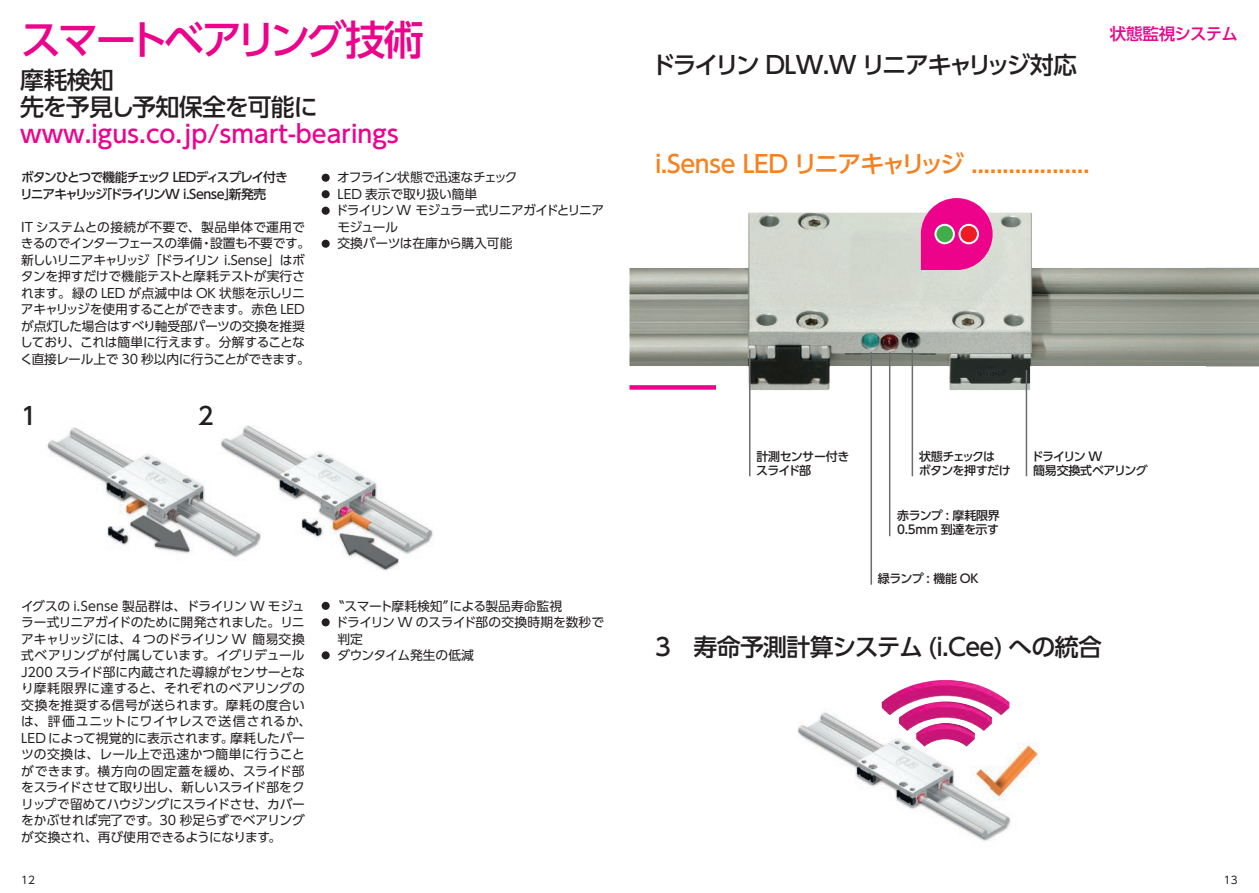
<style>
.page{position:relative;width:1259px;height:893px;background:#fff}
.page>*{position:absolute;margin:0;border:0;box-sizing:border-box;transform-origin:0 0}
.t1{font:500 40.5px "UD Shin Go Pro";letter-spacing:-.09em;color:#ed028c}
.t2{font:500 24px/27px "UD Shin Go Pro";letter-spacing:-.04em;color:#231f20}
.t3{font:500 24px "UD Shin Go Pro";letter-spacing:-.045em;color:#f58220}
.t4{font:500 24px "UD Shin Go Pro";color:#ed028c}
.t5{font:500 24px "UD Shin Go Pro";letter-spacing:-.115em;color:#231f20}
.t6{font:500 16.5px "UD Shin Go Pro";letter-spacing:-.04em;color:#ed028c}
.t7{font:12.75px/16.5px "UD Shin Go Pro";letter-spacing:-.015em;color:#231f20}
.t8{font:12.75px/16.5px "UD Shin Go Pro";letter-spacing:-.04em;color:#231f20}
.t9{font:500 12.75px/16.5px "UD Shin Go Pro";letter-spacing:-.08em;color:#231f20}
.t10{font:500 12px/14.4px "UD Shin Go Pro";letter-spacing:-.04em;color:#231f20}
.t11{font:500 12px/14.4px "UD Shin Go Pro";letter-spacing:-.065em;color:#231f20}
.t12{font:10.5px "UD Shin Go Pro";color:#231f20}
.s1{font-weight:500}
</style>
<div class="page">
<img style="left:1208px;top:268px;width:51px;height:98px">
<img style="left:629px;top:213px;width:579px;height:177px">
<div style="left:629px;top:385px;width:87px;height:5px;background:#ed028c"></div>
<svg style="left:921px;top:198px;width:71px;height:72px;background:#ed2d9d"></svg>
<div style="left:935px;top:225px;width:19px;height:18px;background:#40ae49;border-radius:50%"></div>
<div style="left:934px;top:224px;width:21px;height:20px;border:2px solid #fff;border-radius:50%"></div>
<div style="left:959px;top:225px;width:19px;height:18px;background:#ee1d23;border-radius:50%"></div>
<div style="left:958px;top:224px;width:21px;height:20px;border:2px solid #fff;border-radius:50%"></div>
<hr style="left:870px;top:352px;width:2px;height:233px;background:#6c6d70">
<hr style="left:889px;top:352px;width:1px;height:184px;background:#6c6d70">
<hr style="left:911px;top:350px;width:2px;height:126px;background:#6c6d70">
<hr style="left:749px;top:350px;width:1px;height:126px;background:#6c6d70">
<hr style="left:1025px;top:370px;width:2px;height:106px;background:#6c6d70">
<img style="left:797px;top:702px;width:243px;height:139px">
<img style="left:47px;top:427px;width:172px;height:127px">
<img style="left:219px;top:425px;width:214px;height:146px">
<img style="left:881px;top:680px;width:128px;height:67px">
<div style="left:322px;top:602px;width:8px;height:8px;background:#231f20;border-radius:50%"></div>
<div style="left:322px;top:618px;width:8px;height:8px;background:#231f20;border-radius:50%"></div>
<div style="left:322px;top:651px;width:8px;height:8px;background:#231f20;border-radius:50%"></div>
<div style="left:322px;top:174px;width:8px;height:8px;background:#231f20;border-radius:50%"></div>
<div style="left:322px;top:190px;width:8px;height:8px;background:#231f20;border-radius:50%"></div>
<div style="left:322px;top:207px;width:8px;height:8px;background:#231f20;border-radius:50%"></div>
<div style="left:322px;top:240px;width:8px;height:8px;background:#231f20;border-radius:50%"></div>
<h1 class="t1" style="left:21px;top:7px;width:405px">スマートベアリング技術</h1>
<h2 class="t2" style="left:20px;top:66px;width:299px">摩耗検知<br>先を予見し予知保全を可能に</h2>
<h2 class="t4" style="left:20px;top:115px;width:380px">www.igus.co.jp/smart-bearings</h2>
<p class="t9" style="left:20px;top:169px;width:269px">ボタンひとつで機能チェック LEDディスプレイ付きリニアキャリッジ「ドライリンW i.Sense」新発売</p>
<p class="t7" style="left:20px;top:218px;width:292px">IT システムとの接続が不要で、製品単体で運用できるのでインターフェースの準備・設置も不要です。新しいリニアキャリッジ「ドライリン i.Sense」はボタンを押すだけで機能テストと摩耗テストが実行されます。緑の LED が点滅中は OK 状態を示しリニアキャリッジを使用することができます。赤色 LEDが点灯した場合はすべり軸受部パーツの交換を推奨しており、これは簡単に行えます。分解することなく直接レール上で 30 秒以内に行うことができます。</p>
<h2 class="t2" style="left:21px;top:402px;width:17px">1</h2>
<h2 class="t2" style="left:198px;top:402px;width:17px">2</h2>
<p class="t8" style="left:335px;top:169px;width:270px">オフライン状態で迅速なチェック<br>LED 表示で取り扱い簡単<br>ドライリン W モジュラー式リニアガイドとリニアモジュール<br>交換パーツは在庫から購入可能</p>
<p class="t7" style="left:21px;top:597px;width:291px">イグスの i.Sense 製品群は、ドライリン W モジュラー式リニアガイドのために開発されました。リニアキャリッジには、4 つのドライリン W 簡易交換式ベアリングが付属しています。イグリデュール<br>J200 スライド部に内蔵された導線がセンサーとなり摩耗限界に達すると、それぞれのベアリングの交換を推奨する信号が送られます。摩耗の度合いは、評価ユニットにワイヤレスで送信されるか、<br>LED によって視覚的に表示されます。摩耗したパーツの交換は、レール上で迅速かつ簡単に行うことができます。横方向の固定蓋を緩め、スライド部をスライドさせて取り出し、新しいスライド部をクリップで留めてハウジングにスライドさせ、カバーをかぶせれば完了です。30 秒足らずでベアリングが交換され、再び使用できるようになります。</p>
<p class="t7" style="left:332px;top:597px;width:274px"><span class="s1">＂</span>スマート摩耗検知<span class="s1">＂</span>による製品寿命監視<br>ドライリン W のスライド部の交換時期を数秒で判定<br>ダウンタイム発生の低減</p>
<h2 class="t5" style="left:651px;top:45px;width:427px">ドライリン DLW.W リニアキャリッジ対応</h2>
<p class="t6" style="left:1109px;top:21px;width:130px">状態監視システム</p>
<h2 class="t3" style="left:655px;top:144px;width:436px">i.Sense LED リニアキャリッジ ...................</h2>
<p class="t10" style="left:756px;top:449px;width:95px">計測センサー付きスライド部</p>
<p class="t11" style="left:1031px;top:449px;width:118px">ドライリン W<br>簡易交換式ベアリング</p>
<p class="t10" style="left:897px;top:508px;width:104px">赤ランプ : 摩耗限界<br>0.5mm 到達を示す</p>
<p class="t10" style="left:878px;top:571px;width:102px">緑ランプ : 機能 OK</p>
<p class="t10" style="left:919px;top:449px;width:93px">状態チェックは<br>ボタンを押すだけ</p>
<h2 class="t2" style="left:655px;top:632px;width:449px">3　寿命予測計算システム (i.Cee) への統合</h2>
<p class="t12" style="left:21px;top:871px;width:15px">12</p>
<p class="t12" style="left:1223px;top:871px;width:15px">13</p>
</div>
